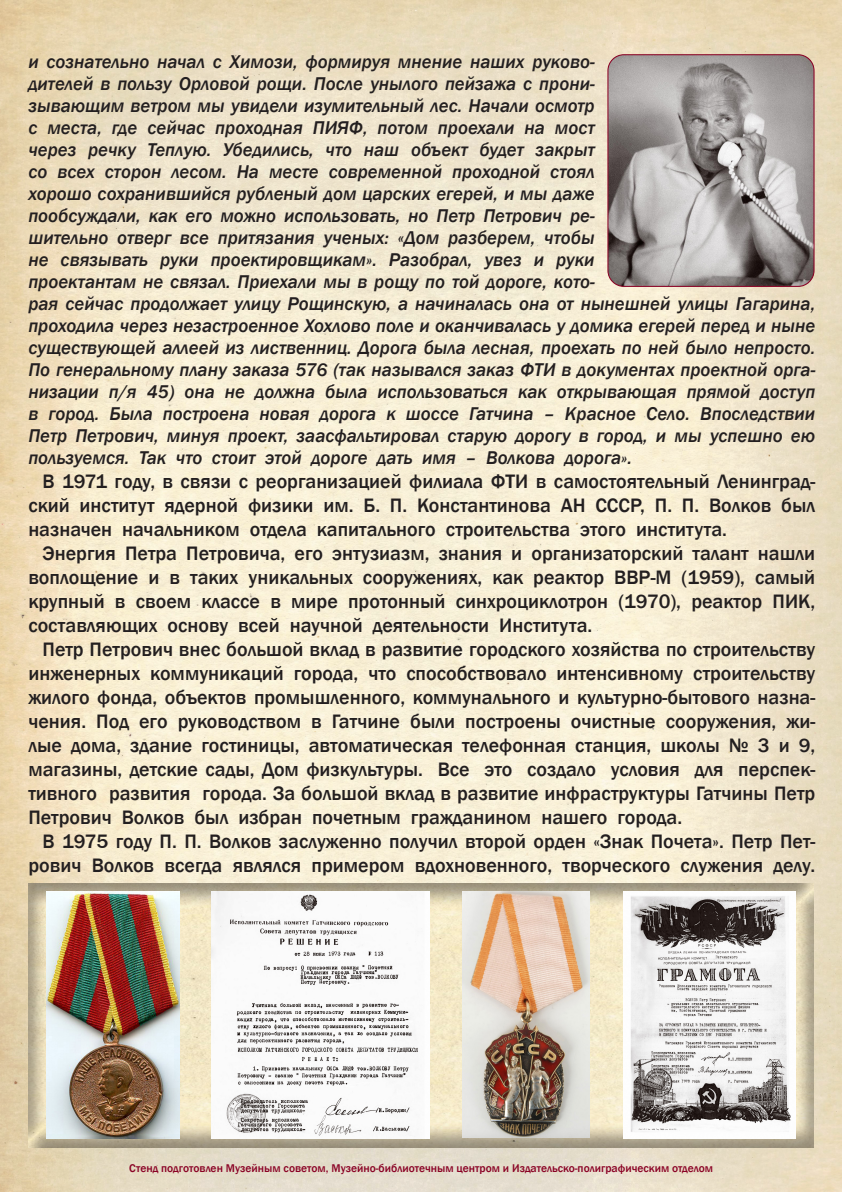
<style>
.page{position:relative;width:842px;height:1192px;background:#fff}
.page>*{position:absolute;margin:0;border:0;box-sizing:border-box;transform-origin:0 0}
.t1{font:500 20px/24px "Franklin Gothic";color:#231f20;text-align:justify}
.t2{font:italic 500 19px/22px "Franklin Gothic";color:#231f20}
.t3{font:500 11.5px "Franklin Gothic";color:#8a0124}
</style>
<div class="page">
<img style="left:0;top:0;width:842px;height:1192px">
<div style="left:28px;top:883px;width:786px;height:264px;background:#231f20;opacity:.5"></div>
<img style="left:608px;top:55px;width:206px;height:231px">
<div style="left:607px;top:54px;width:207px;height:233px;border:1px solid #8a0124;border-radius:16px"></div>
<img style="left:623px;top:891px;width:172px;height:247px">
<img style="left:212px;top:891px;width:218px;height:247px">
<img style="left:47px;top:891px;width:133px;height:247px">
<img style="left:462px;top:891px;width:128px;height:247px">
<p class="t2" style="left:28px;top:50px;width:789px">и сознательно начал с Химози, формируя мнение наших руково-<br>дителей в пользу Орловой рощи. После унылого пейзажа с прони-<br>зывающим ветром мы увидели изумительный лес. Начали осмотр<br>с места, где сейчас проходная ПИЯФ, потом проехали на мост<br>через речку Теплую. Убедились, что наш объект будет закрыт<br>со всех сторон лесом. На месте современной проходной стоял<br>хорошо сохранившийся рубленый дом царских егерей, и мы даже<br>пообсуждали, как его можно использовать, но Петр Петрович ре-<br>шительно отверг все притязания ученых: «Дом разберем, чтобы<br>не связывать руки проектировщикам». Разобрал, увез и руки<br>проектантам не связал. Приехали мы в рощу по той дороге, кото-<br>рая сейчас продолжает улицу Рощинскую, а начиналась она от нынешней улицы Гагарина, проходила через незастроенное Хохлово поле и оканчивалась у домика егерей перед и ныне существующей аллеей из лиственниц. Дорога была лесная, проехать по ней было непросто.<br>По генеральному плану заказа 576 (так назывался заказ ФТИ в документах проектной орга&shy;низации п/я 45) она не должна была использоваться как открывающая прямой доступ в город. Была построена новая дорога к шоссе Гатчина – Красное Село. Впоследствии Петр Петрович, минуя проект, заасфальтировал старую дорогу в город, и мы успешно ею пользуемся. Так что стоит этой дороге дать имя – Волкова дорога».</p>
<p class="t1" style="left:28px;top:469px;width:788px;text-indent:14px">В 1971 году, в связи с реорганизацией филиала ФТИ в самостоятельный Ленинград&shy;ский институт ядерной физики им. Б. П. Константинова АН СССР, П. П. Волков был назначен начальником отдела капитального строительства этого института.</p>
<p class="t1" style="left:28px;top:541px;width:788px;text-indent:14px">Энергия Петра Петровича, его энтузиазм, знания и организаторский талант нашли воплощение и в таких уникальных сооружениях, как реактор ВВР-М (1959), самый крупный в своем классе в мире протонный синхроциклотрон (1970), реактор ПИК, составляющих основу всей научной деятельности Института.</p>
<p class="t1" style="left:28px;top:637px;width:788px;text-indent:14px">Петр Петрович внес большой вклад в развитие городского хозяйства по строительству инженерных коммуникаций города, что способствовало интенсивному строительству жилого фонда, объектов промышленного, коммунального и культурно-бытового назна&shy;чения. Под его руководством в Гатчине были построены очистные сооружения, жи&shy;лые дома, здание гостиницы, автоматическая телефонная станция, школы № 3 и 9, магазины, детские сады, Дом физкультуры. Все это создало условия для перспек&shy;тивного развития города. За большой вклад в развитие инфраструктуры Гатчины Петр Петрович Волков был избран почетным гражданином нашего города.</p>
<p class="t1" style="left:28px;top:829px;width:788px;text-align:right">В 1975 году П. П. Волков заслуженно получил второй орден «Знак Почета». Петр Пет&shy;рович Волков всегда являлся примером вдохновенного, творческого служения делу.</p>
<p class="t3" style="left:129px;top:1161px;width:585px">Стенд подготовлен Музейным советом, Музейно-библиотечным центром и Издательско-полиграфическим отделом</p>
</div>
